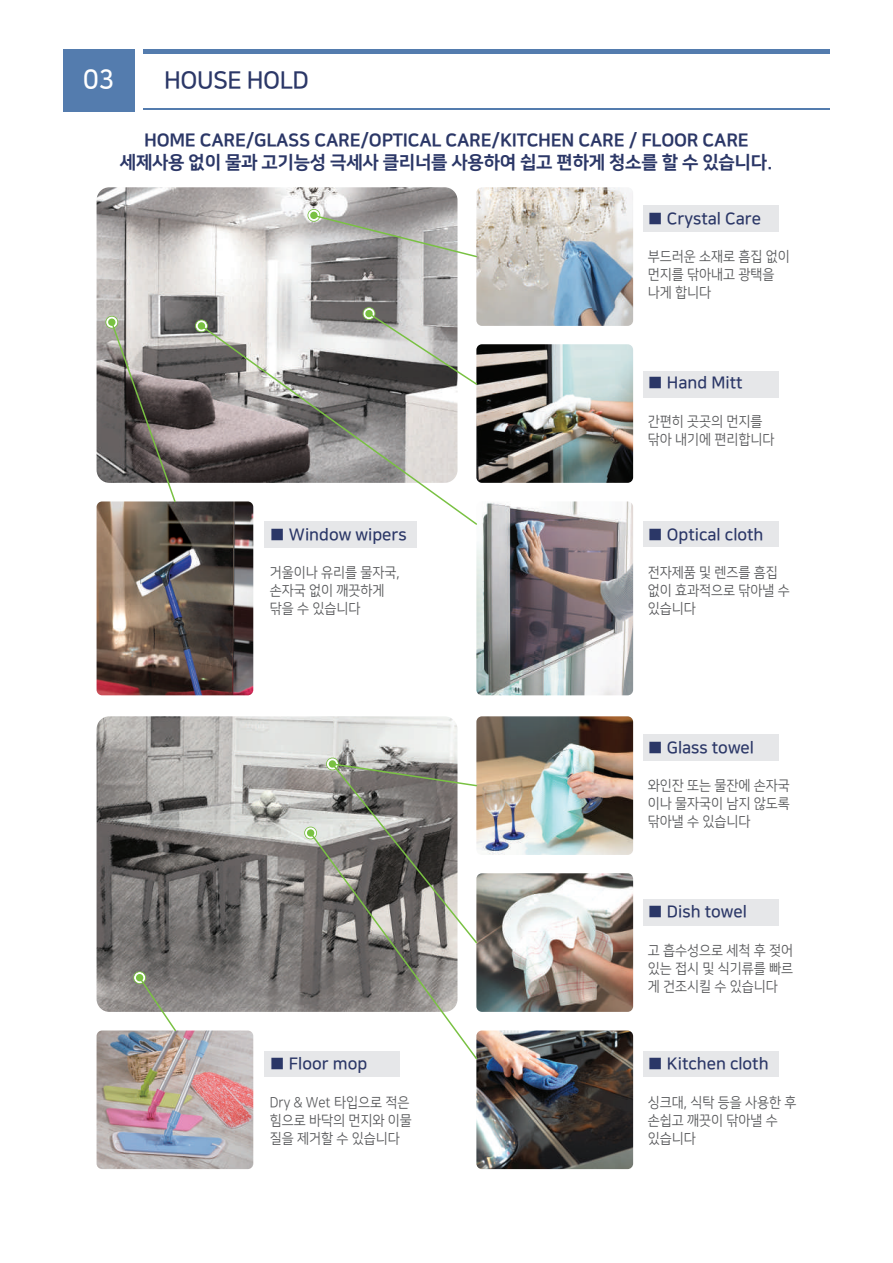
<style>
.page{position:relative;width:893px;height:1263px;background:#fff}
.page>*{position:absolute;margin:0;border:0;box-sizing:border-box;transform-origin:0 0}
.t1{font:26.55px "Nanum Square B";color:#fff;scale:.96 1}
.t2{font:24px "Nanum Square B";letter-spacing:-.02em;color:#2b3767}
.t3{font:18px/21.6px "Nanum Square EB";letter-spacing:-.015em;color:#2b3767;text-align:center}
.t4{font:16.5px "Nanum Square B";color:#2b3767}
.t5{font:14.25px/18px "Nanum Square R";color:#57585a;scale:.93 1}
</style>
<div class="page">
<hr style="left:144px;top:109px;width:686px;height:1px;background:#547cae">
<hr style="left:144px;top:49px;width:686px;height:4px;background:#547cae">
<div style="left:63px;top:49px;width:72px;height:63px;background:#547cae"></div>
<div style="left:644px;top:205px;width:135px;height:26px;background:#e6e7e9"></div>
<div style="left:644px;top:371px;width:135px;height:26px;background:#e6e7e9"></div>
<div style="left:644px;top:521px;width:135px;height:26px;background:#e6e7e9"></div>
<div style="left:644px;top:734px;width:135px;height:26px;background:#e6e7e9"></div>
<div style="left:644px;top:899px;width:135px;height:26px;background:#e6e7e9"></div>
<div style="left:644px;top:1050px;width:135px;height:26px;background:#e6e7e9"></div>
<div style="left:265px;top:1050px;width:135px;height:26px;background:#e6e7e9"></div>
<div style="left:265px;top:522px;width:152px;height:26px;background:#e6e7e9"></div>
<img style="left:97px;top:716px;width:360px;height:296px">
<img style="left:97px;top:187px;width:360px;height:296px">
<svg style="left:195px;top:319px;width:13px;height:13px"></svg>
<div style="left:198px;top:322px;width:7px;height:8px;background:#79c142;border-radius:50%"></div>
<img style="left:476px;top:187px;width:157px;height:139px">
<img style="left:478px;top:344px;width:155px;height:139px">
<img style="left:476px;top:501px;width:157px;height:194px">
<img style="left:97px;top:501px;width:156px;height:194px">
<img style="left:476px;top:716px;width:157px;height:139px">
<img style="left:478px;top:873px;width:155px;height:139px">
<img style="left:476px;top:1030px;width:157px;height:139px">
<img style="left:97px;top:1030px;width:156px;height:139px">
<svg style="left:307px;top:209px;width:171px;height:49px;background:#adaeaa"></svg>
<svg style="left:199px;top:324px;width:279px;height:202px"></svg>
<svg style="left:105px;top:316px;width:72px;height:187px;background:#85817d"></svg>
<svg style="left:363px;top:307px;width:115px;height:79px"></svg>
<svg style="left:304px;top:757px;width:174px;height:304px"></svg>
<svg style="left:133px;top:971px;width:44px;height:61px"></svg>
<h1 class="t1" style="left:83px;top:65px;width:34px">03</h1>
<h2 class="t2" style="left:164px;top:68px;width:146px">HOUSE HOLD</h2>
<p class="t3" style="left:120px;top:130px;width:655px">HOME CARE/GLASS CARE/OPTICAL CARE/KITCHEN CARE / FLOOR CARE 세제사용 없이 물과 고기능성 극세사 클리너를 사용하여 쉽고 편하게 청소를 할 수 있습니다.</p>
<p class="t4" style="left:648px;top:210px;width:115px">■ Crystal Care</p>
<p class="t5" style="left:648px;top:248px;width:154px">부드러운 소재로 흠집 없이 먼지를 닦아내고 광택을 나게 합니다</p>
<p class="t4" style="left:270px;top:526px;width:138px">■ Window wipers</p>
<p class="t5" style="left:270px;top:564px;width:141px">거울이나 유리를 물자국, 손자국 없이 깨끗하게 닦을 수 있습니다</p>
<p class="t4" style="left:270px;top:1055px;width:99px">■ Floor mop</p>
<p class="t5" style="left:270px;top:1093px;width:154px">Dry &amp; Wet 타입으로 적은 힘으로 바닥의 먼지와 이물 질을 제거할 수 있습니다</p>
<p class="t4" style="left:648px;top:374px;width:96px">■ Hand Mitt</p>
<p class="t5" style="left:648px;top:413px;width:138px">간편히 곳곳의 먼지를 닦아 내기에 편리합니다</p>
<p class="t4" style="left:648px;top:526px;width:117px">■ Optical cloth</p>
<p class="t5" style="left:648px;top:564px;width:154px">전자제품 및 렌즈를 흠집 없이 효과적으로 닦아낼 수 있습니다</p>
<p class="t4" style="left:648px;top:739px;width:108px">■ Glass towel</p>
<p class="t5" style="left:648px;top:777px;width:154px;text-align:justify">와인잔 또는 물잔에 손자국 이나 물자국이 남지 않도록 닦아낼 수 있습니다</p>
<p class="t4" style="left:648px;top:903px;width:101px">■ Dish towel</p>
<p class="t5" style="left:648px;top:942px;width:158px;text-align:justify">고 흡수성으로 세척 후 젖어 있는 접시 및 식기류를 빠르 게 건조시킬 수 있습니다</p>
<p class="t4" style="left:648px;top:1055px;width:122px">■ Kitchen cloth</p>
<p class="t5" style="left:648px;top:1093px;width:161px">싱크대, 식탁 등을 사용한 후 손쉽고 깨끗이 닦아낼 수 있습니다</p>
</div>
